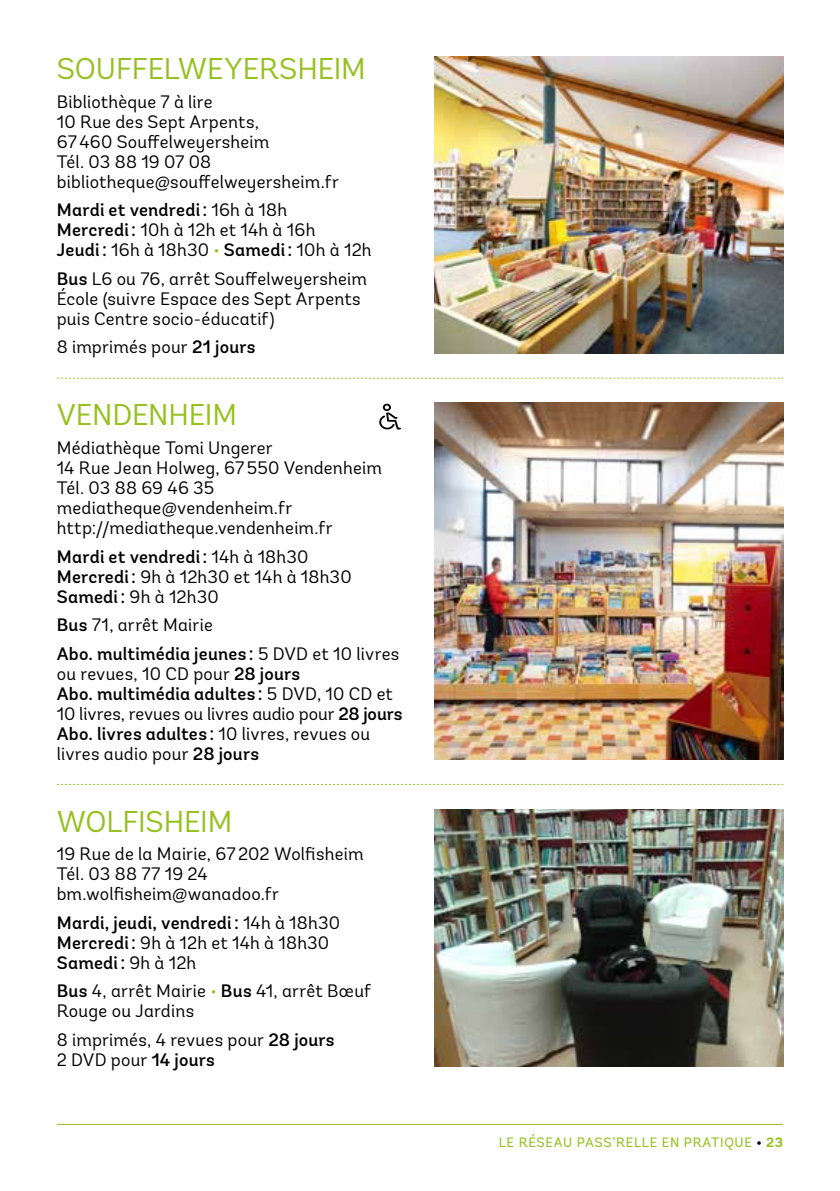
<style>
.page{position:relative;width:840px;height:1191px;background:#fff}
.page>*{position:absolute;margin:0;border:0;box-sizing:border-box;transform-origin:0 0}
.t1{font:30px "Andes";letter-spacing:-.005em;color:#95c11f}
.t2{font:18px/20px "Andes";letter-spacing:.01em;color:#000}
.t3{font:500 18px/20px "Andes";letter-spacing:.01em;color:#000}
.t4{font:13.6px "Andes";letter-spacing:.05em;color:#95c11f}
.s1{font-weight:500}
.s2{color:#95c11f}
.s3{font-weight:400}
.s4{font-weight:700;color:#000}
.s5{font-weight:700}
</style>
<div class="page">
<img style="left:434px;top:809px;width:348px;height:257px">
<hr style="left:57px;top:1124px;width:725px;height:1px;background:#95c11f">
<img style="left:434px;top:57px;width:348px;height:296px">
<svg style="left:57px;top:784px;width:725px;height:1px"></svg>
<svg style="left:57px;top:378px;width:725px;height:1px"></svg>
<img style="left:434px;top:403px;width:348px;height:356px">
<svg style="left:379px;top:404px;width:21px;height:25px"></svg>
<h1 class="t1" style="left:57px;top:51px;width:310px">SOUFFELWEYERSHEIM</h1>
<p class="t2" style="left:57px;top:91px;width:283px">Bibliothèque 7 à lire<br>10 Rue des Sept Arpents,<br>67460 Souffelweyersheim<br>Tél. 03 88 19 07 08 bibliotheque@souffelweyersheim.fr</p>
<p class="t2" style="left:57px;top:200px;width:316px"><span class="s1">Mardi et vendredi:</span> 16h à 18h<br><span class="s1">Mercredi:</span> 10h à 12h et 14h à 16h<br><span class="s1">Jeudi:</span> 16h à 18h30 <span class="s2">•</span> <span class="s1">Samedi:</span> 10h à 12h</p>
<p class="t2" style="left:57px;top:268px;width:311px"><span class="s1">Bus</span> L6 ou 76, arrêt Souffelweyersheim<br>École (suivre Espace des Sept Arpents puis Centre socio-éducatif)</p>
<p class="t2" style="left:57px;top:337px;width:200px">8 imprimés pour <span class="s1">21 jours</span></p>
<h1 class="t1" style="left:57px;top:397px;width:182px">VENDENHEIM</h1>
<p class="t2" style="left:57px;top:438px;width:326px">Médiathèque Tomi Ungerer<br>14 Rue Jean Holweg, 67550 Vendenheim<br>Tél. 03 88 69 46 35 mediatheque@vendenheim.fr http://mediatheque.vendenheim.fr</p>
<p class="t2" style="left:57px;top:546px;width:296px"><span class="s1">Mardi et vendredi:</span> 14h à 18h30<br><span class="s1">Mercredi:</span> 9h à 12h30 et 14h à 18h30<br><span class="s1">Samedi:</span> 9h à 12h30</p>
<p class="t2" style="left:57px;top:610px;width:344px;line-height:28.6px"><span class="s1">Bus</span> 71, arrêt Mairie<br><span class="s1">Abo. multimédia jeunes :</span> 5 DVD et 10 livres</p>
<p class="t2" style="left:57px;top:663px;width:347px">ou revues, 10 CD pour <span class="s1">28 jours<br>Abo. multimédia adultes :</span> 5 DVD, 10 CD et 10 livres, revues ou livres audio pour <span class="s1">28 jours Abo. livres adultes :</span> 10 livres, revues ou livres audio pour <span class="s1">28 jours</span></p>
<h1 class="t1" style="left:57px;top:803px;width:177px">WOLFISHEIM</h1>
<p class="t2" style="left:57px;top:844px;width:308px">19 Rue de la Mairie, 67202 Wolfisheim<br>Tél. 03 88 77 19 24 bm.wolfisheim@wanadoo.fr</p>
<p class="t3" style="left:57px;top:913px;width:285px">Mardi, jeudi, vendredi: <span class="s3">14h à 18h30<br></span>Mercredi: <span class="s3">9h à 12h et 14h à 18h30<br></span>Samedi: <span class="s3">9h à 12h</span></p>
<p class="t2" style="left:57px;top:981px;width:315px"><span class="s1">Bus</span> 4, arrêt Mairie <span class="s2">•</span> <span class="s1">Bus</span> 41, arrêt Bœuf<br>Rouge ou Jardins</p>
<p class="t2" style="left:57px;top:1029px;width:279px">8 imprimés, 4 revues pour <span class="s1">28 jours<br></span>2 DVD pour <span class="s1">14 jours</span></p>
<p class="t4" style="left:498px;top:1134px;width:286px">LE RÉSEAU PASS’RELLE EN PRATIQUE <span class="s4">•</span> <span class="s5">23</span></p>
</div>
